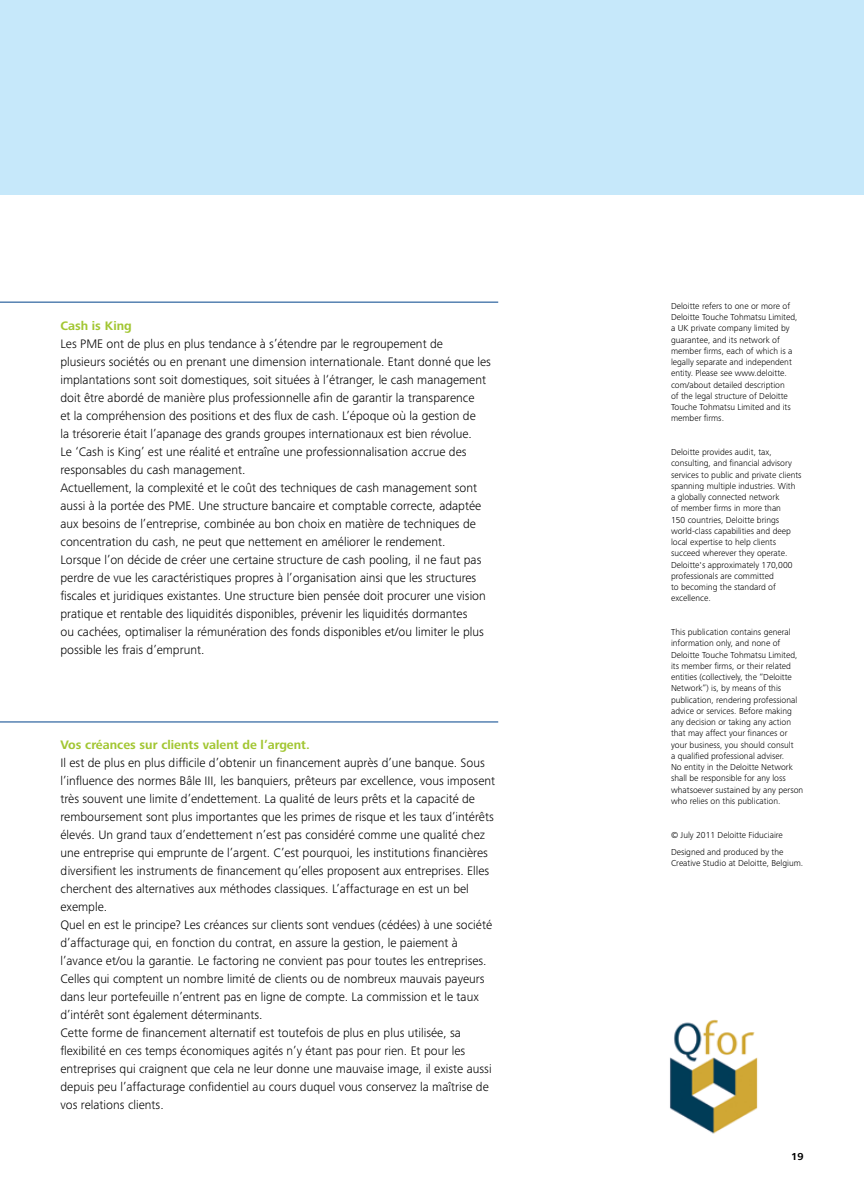
<style>
.page{position:relative;width:864px;height:1191px;background:#fff}
.page>*{position:absolute;margin:0;border:0;box-sizing:border-box;transform-origin:0 0}
.t1{font:300 12.75px/18px "Frutiger Next Pro";color:#000}
.t2{font:700 12.75px "Frutiger Next Pro";color:#a2c632}
.t3{font:700 10.5px "Frutiger Next Pro";color:#000}
.t4{font:300 9px/11.2px "Frutiger Next Pro";color:#000}
</style>
<div class="page">
<div style="left:0;top:0;width:863px;height:195px;background:#c6e8fa"></div>
<hr style="left:0;top:721px;width:498px;height:1px;background:#01428b">
<img style="left:670px;top:1019px;width:88px;height:115px">
<hr style="left:0;top:302px;width:498px;height:1px;background:#01428b">
<p class="t2" style="left:60px;top:318px;width:73px">Cash is King</p>
<p class="t1" style="left:60px;top:334px;width:432px">Les PME ont de plus en plus tendance à s’étendre par le regroupement de plusieurs sociétés ou en prenant une dimension internationale. Etant donné que les implantations sont soit domestiques, soit situées à l‘étranger, le cash management doit être abordé de manière plus professionnelle afin de garantir la transparence<br>et la compréhension des positions et des flux de cash. L’époque où la gestion de<br>la trésorerie était l’apanage des grands groupes internationaux est bien révolue.<br>Le ‘Cash is King’ est une réalité et entraîne une professionnalisation accrue des responsables du cash management.<br>Actuellement, la complexité et le coût des techniques de cash management sont aussi à la portée des PME. Une structure bancaire et comptable correcte, adaptée aux besoins de l’entreprise, combinée au bon choix en matière de techniques de concentration du cash, ne peut que nettement en améliorer le rendement.<br>Lorsque l’on décide de créer une certaine structure de cash pooling, il ne faut pas perdre de vue les caractéristiques propres à l’organisation ainsi que les structures fiscales et juridiques existantes. Une structure bien pensée doit procurer une vision pratique et rentable des liquidités disponibles, prévenir les liquidités dormantes<br>ou cachées, optimaliser la rémunération des fonds disponibles et/ou limiter le plus possible les frais d’emprunt.</p>
<p class="t2" style="left:60px;top:737px;width:251px">Vos créances sur clients valent de l’argent.</p>
<p class="t1" style="left:60px;top:754px;width:436px">Il est de plus en plus difficile d’obtenir un financement auprès d’une banque. Sous l’influence des normes Bâle III, les banquiers, prêteurs par excellence, vous imposent très souvent une limite d’endettement. La qualité de leurs prêts et la capacité de remboursement sont plus importantes que les primes de risque et les taux d’intérêts élevés. Un grand taux d’endettement n’est pas considéré comme une qualité chez une entreprise qui emprunte de l’argent. C’est pourquoi, les institutions financières diversifient les instruments de financement qu’elles proposent aux entreprises. Elles cherchent des alternatives aux méthodes classiques. L’affacturage en est un bel exemple.<br>Quel en est le principe? Les créances sur clients sont vendues (cédées) à une société d’affacturage qui, en fonction du contrat, en assure la gestion, le paiement à l’avance et/ou la garantie. Le factoring ne convient pas pour toutes les entreprises.<br>Celles qui comptent un nombre limité de clients ou de nombreux mauvais payeurs dans leur portefeuille n’entrent pas en ligne de compte. La commission et le taux d’intérêt sont également déterminants.<br>Cette forme de financement alternatif est toutefois de plus en plus utilisée, sa flexibilité en ces temps économiques agités n’y étant pas pour rien. Et pour les entreprises qui craignent que cela ne leur donne une mauvaise image, il existe aussi depuis peu l’affacturage confidentiel au cours duquel vous conservez la maîtrise de vos relations clients.</p>
<p class="t4" style="left:670px;top:300px;width:128px">Deloitte refers to one or more of<br>Deloitte Touche Tohmatsu Limited, a UK private company limited by guarantee, and its network of member firms, each of which is a legally separate and independent entity. Please see www.deloitte. com/about detailed description<br>of the legal structure of Deloitte<br>Touche Tohmatsu Limited and its member firms.</p>
<p class="t4" style="left:670px;top:446px;width:132px">Deloitte provides audit, tax, consulting, and financial advisory services to public and private clients spanning multiple industries. With a globally connected network<br>of member firms in more than<br>150 countries, Deloitte brings world-class capabilities and deep local expertise to help clients succeed wherever they operate.<br>Deloitte's approximately 170,000 professionals are committed<br>to becoming the standard of excellence.</p>
<p class="t4" style="left:670px;top:626px;width:134px">This publication contains general information only, and none of Deloitte Touche Tohmatsu Limited, its member firms, or their related entities (collectively, the “Deloitte Network”) is, by means of this publication, rendering professional advice or services. Before making any decision or taking any action that may affect your finances or your business, you should consult<br>a qualified professional adviser.<br>No entity in the Deloitte Network shall be responsible for any loss whatsoever sustained by any person who relies on this publication.</p>
<p class="t4" style="left:670px;top:826px;width:114px;line-height:16.8px">© July 2011 Deloitte Fiduciaire<br>Designed and produced by the</p>
<p class="t4" style="left:670px;top:857px;width:134px">Creative Studio at Deloitte, Belgium.</p>
<p class="t3" style="left:790px;top:1150px;width:14px">19</p>
</div>
